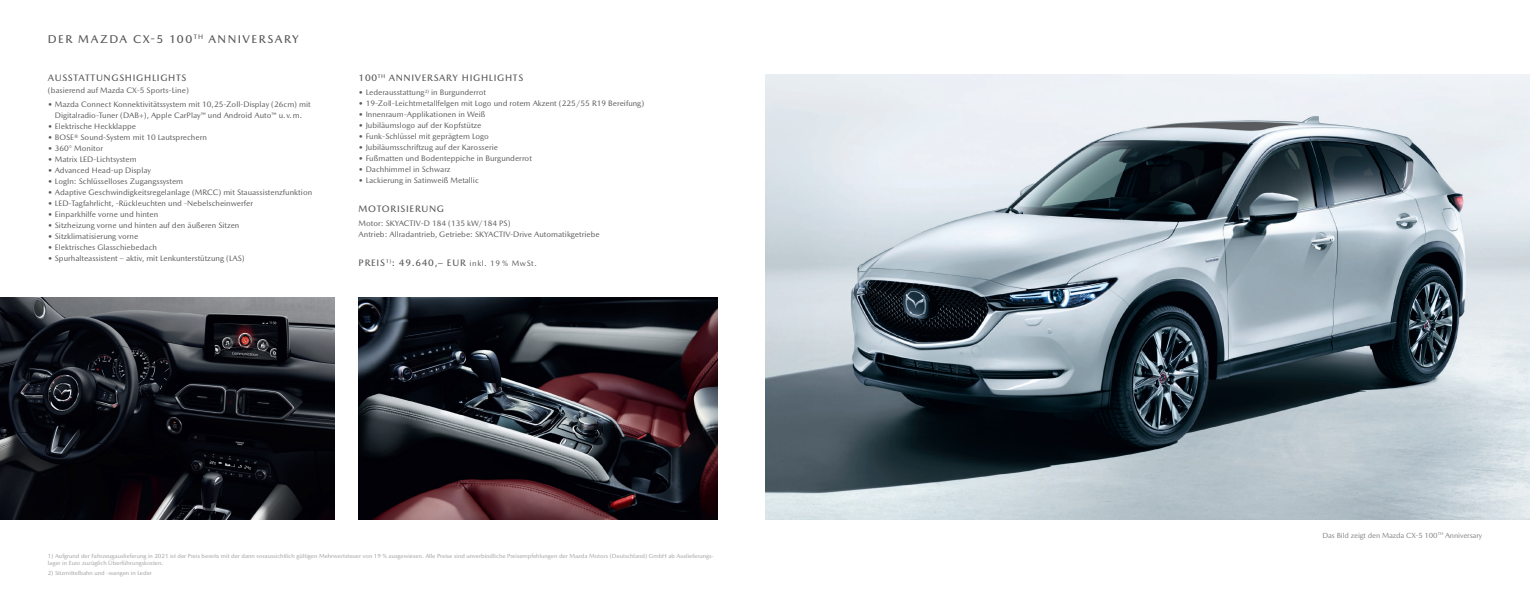
<style>
.page{position:relative;width:1530px;height:594px;background:#fff}
.page>*{position:absolute;margin:0;border:0;box-sizing:border-box;transform-origin:0 0}
.t1{font:500 11.5px "Mazda Type";letter-spacing:.13em;color:#57585a}
.t2{font:500 9.5px "Mazda Type";letter-spacing:.075em;color:#57585a}
.t3{font:8px/11px "Mazda Type";color:#57585a;text-align:center}
.t4{font:7.5px "Mazda Type";letter-spacing:-.01em;color:#808285}
.t5{font:6px/7.2px "Mazda Type";color:#9d9fa2}
.s1{font-weight:400;font-size:8px}
</style>
<div class="page">
<img style="left:359px;top:297px;width:358px;height:223px">
<img style="left:765px;top:74px;width:765px;height:446px">
<img style="left:0;top:297px;width:335px;height:223px">
<h1 class="t1" style="left:48px;top:32px;width:252px">DER MAZDA CX-5 100<sup>TH</sup> ANNIVERSARY</h1>
<p class="t2" style="left:48px;top:72px;width:140px">AUSSTATTUNGSHIGHLIGHTS</p>
<p class="t3" style="left:48px;top:85px;width:143px">(basierend auf Mazda CX-5 Sports-Line)</p>
<p class="t3" style="left:48px;top:99px;width:265px">• Mazda Connect Konnektivitätssystem mit 10,25-Zoll-Display (26cm) mit<br>Digitalradio-Tuner (DAB+), Apple CarPlay™ und Android Auto™ u. v.m.</p>
<p class="t3" style="left:48px;top:121px;width:90px">• Elektrische Heckklappe</p>
<p class="t3" style="left:48px;top:132px;width:161px">• BOSE® Sound-System mit 10 Lautsprechern</p>
<p class="t3" style="left:48px;top:143px;width:57px">• 360° Monitor</p>
<p class="t3" style="left:48px;top:154px;width:90px">• Matrix LED-Lichtsystem</p>
<p class="t3" style="left:48px;top:165px;width:105px">• Advanced Head-up Display</p>
<p class="t3" style="left:48px;top:176px;width:137px">• LogIn: Schlüsselloses Zugangssystem</p>
<p class="t3" style="left:48px;top:187px;width:266px">• Adaptive Geschwindigkeitsregelanlage (MRCC) mit Stauassistenzfunktion</p>
<p class="t3" style="left:48px;top:198px;width:207px">• LED-Tagfahrlicht, -Rückleuchten und -Nebelscheinwerfer</p>
<p class="t3" style="left:48px;top:209px;width:112px">• Einparkhilfe vorne und hinten</p>
<p class="t3" style="left:48px;top:220px;width:193px">• Sitzheizung vorne und hinten auf den äußeren Sitzen</p>
<p class="t3" style="left:48px;top:231px;width:92px">• Sitzklimatisierung vorne</p>
<p class="t3" style="left:48px;top:242px;width:111px">• Elektrisches Glasschiebedach</p>
<p class="t3" style="left:48px;top:253px;width:198px">• Spurhalteassistent – aktiv, mit Lenkunterstützung (LAS)</p>
<p class="t2" style="left:359px;top:72px;width:166px">100<sup>TH</sup> ANNIVERSARY HIGHLIGHTS</p>
<p class="t3" style="left:359px;top:87px;width:129px">• Lederausstattung<sup>2)</sup> in Burgunderrot</p>
<p class="t3" style="left:359px;top:98px;width:287px">• 19-Zoll-Leichtmetallfelgen mit Logo und rotem Akzent (225/55 R19 Bereifung)</p>
<p class="t3" style="left:359px;top:109px;width:128px">• Innenraum-Applikationen in Weiß</p>
<p class="t3" style="left:359px;top:120px;width:124px">• Jubiläumslogo auf der Kopfstütze</p>
<p class="t3" style="left:359px;top:131px;width:132px">• Funk-Schlüssel mit geprägtem Logo</p>
<p class="t3" style="left:359px;top:142px;width:141px">• Jubiläumsschriftzug auf der Karosserie</p>
<p class="t3" style="left:359px;top:153px;width:175px">• Fußmatten und Bodenteppiche in Burgunderrot</p>
<p class="t3" style="left:359px;top:164px;width:94px">• Dachhimmel in Schwarz</p>
<p class="t3" style="left:359px;top:175px;width:122px">• Lackierung in Satinweiß Metallic</p>
<p class="t2" style="left:359px;top:203px;width:87px">MOTORISIERUNG</p>
<p class="t3" style="left:359px;top:218px;width:243px;text-align:left">Motor: SKYACTIV-D 184 (135 kW/184 PS)<br>Antrieb: Allradantrieb, Getriebe: SKYACTIV-Drive Automatikgetriebe</p>
<p class="t2" style="left:359px;top:257px;width:180px">PREIS<sup>1)</sup>: 49.640,– EUR <span class="s1">inkl. 19 % MwSt.</span></p>
<p class="t5" style="left:48px;top:553px;width:667px">1) Aufgrund der Fahrzeugauslieferung in 2021 ist der Preis bereits mit der dann voraussichtlich gültigen Mehrwertsteuer von 19 % ausgewiesen. Alle Preise sind unverbindliche Preisempfehlungen der Mazda Motors (Deutschland) GmbH ab Auslieferungs&shy;lager in Euro zuzüglich Überführungskosten.</p>
<p class="t5" style="left:48px;top:570px;width:106px">2) Sitzmittelbahn und -wangen in Leder</p>
<p class="t4" style="left:1322px;top:531px;width:161px">Das Bild zeigt den Mazda CX-5 100<sup>TH</sup> Anniversary</p>
</div>
